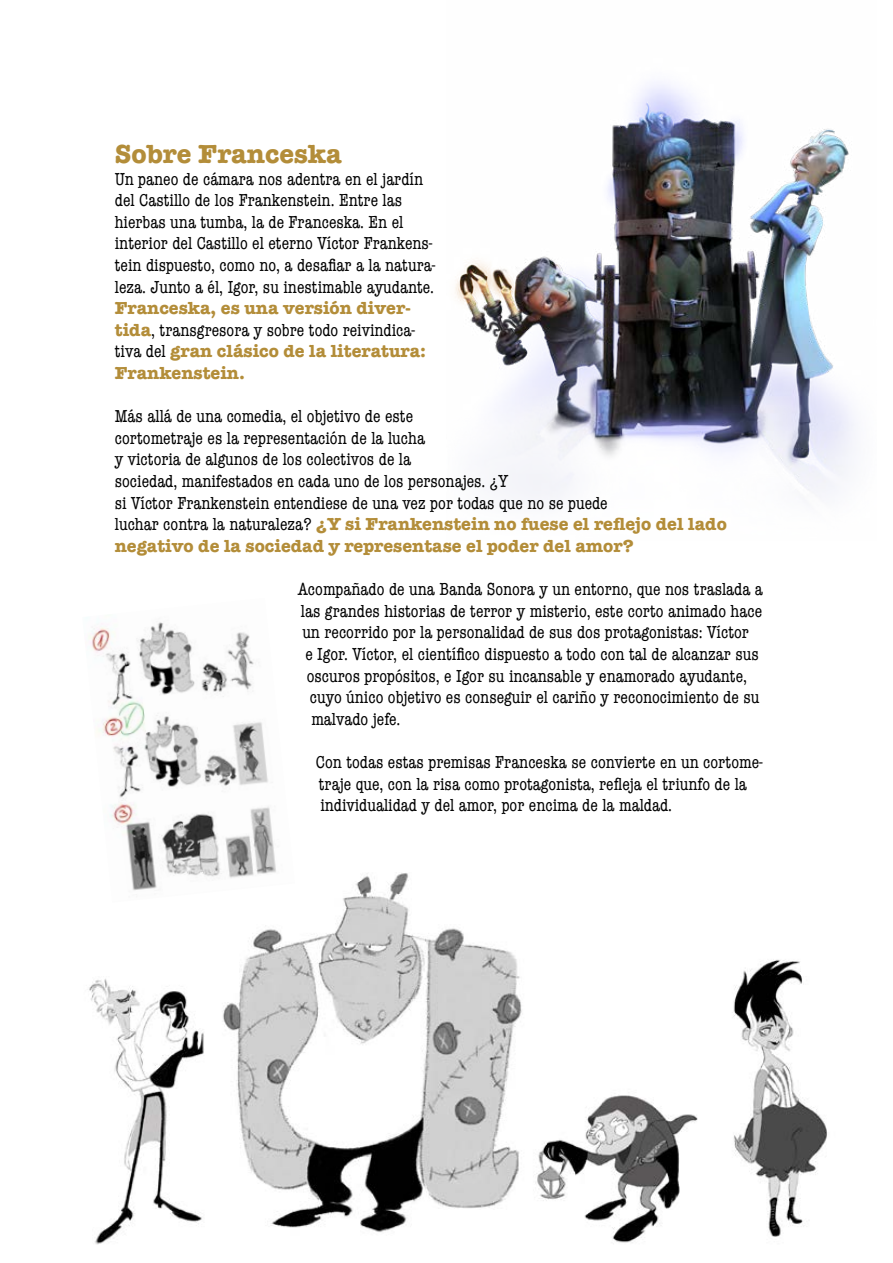
<style>
.page{position:relative;width:893px;height:1263px;background:#fff}
.page>*{position:absolute;margin:0;border:0;box-sizing:border-box;transform-origin:0 0}
.t1{font:700 27px "American Typewriter";color:#b38d39}
.t2{font:condensed 18px/21.6px "American Typewriter";color:#000}
.t3{font:700 18px/21.6px "American Typewriter";color:#b38d39}
.s1{font-weight:400;font-stretch:condensed;color:#000}
.s2{font-weight:700;font-stretch:normal;color:#b38d39}
</style>
<div class="page">
<img style="left:89px;top:873px;width:738px;height:372px">
<img style="left:455px;top:84px;width:400px;height:413px">
<img style="left:89px;top:622px;width:206px;height:280px">
<h1 class="t1" style="left:115px;top:131px;width:229px">Sobre Franceska</h1>
<p class="t2" style="left:115px;top:167px;width:322px">Un paneo de cámara nos adentra en el jardín del Castillo de los Frankenstein. Entre las hierbas una tumba, la de Franceska. En el interior del Castillo el eterno Víctor Frankens&shy;tein dispuesto, como no, a desafiar a la natura&shy;leza. Junto a él, Igor, su inestimable ayudante.</p>
<p class="t3" style="left:115px;top:297px;width:313px">Franceska, es una versión diver&shy;tida<span class="s1">, transgresora y sobre todo reivindica&shy;tiva del</span> gran clásico de la literatura:<br>Frankenstein.</p>
<p class="t2" style="left:115px;top:405px;width:613px">Más allá de una comedia, el objetivo de este<br>cortometraje es la representación de la lucha<br>y victoria de algunos de los colectivos de la<br>sociedad, manifestados en cada uno de los personajes. ¿Y<br>si Víctor Frankenstein entendiese de una vez por todas que no se puede<br>luchar contra la naturaleza? <span class="s2">¿Y si Frankenstein no fuese el reflejo del lado negativo de la sociedad y representase el poder del amor?</span></p>
<p class="t2" style="left:298px;top:578px;width:467px">Acompañado de una Banda Sonora y un entorno, que nos traslada a</p>
<p class="t2" style="left:301px;top:599px;width:463px">las grandes historias de terror y misterio, este corto animado hace</p>
<p class="t2" style="left:302px;top:621px;width:448px">un recorrido por la personalidad de sus dos protagonistas: Víctor</p>
<p class="t2" style="left:305px;top:643px;width:455px">e Igor. Víctor, el científico dispuesto a todo con tal de alcanzar sus</p>
<p class="t2" style="left:307px;top:664px;width:442px">oscuros propósitos, e Igor su incansable y enamorado ayudante,</p>
<p class="t2" style="left:310px;top:686px;width:451px">cuyo único objetivo es conseguir el cariño y reconocimiento de su</p>
<p class="t2" style="left:311px;top:707px;width:91px">malvado jefe.</p>
<p class="t2" style="left:316px;top:751px;width:448px">Con todas estas premisas Franceska se convierte en un cortome&shy;traje que, con la risa como protagonista, refleja el triunfo de la individualidad y del amor, por encima de la maldad.</p>
</div>
